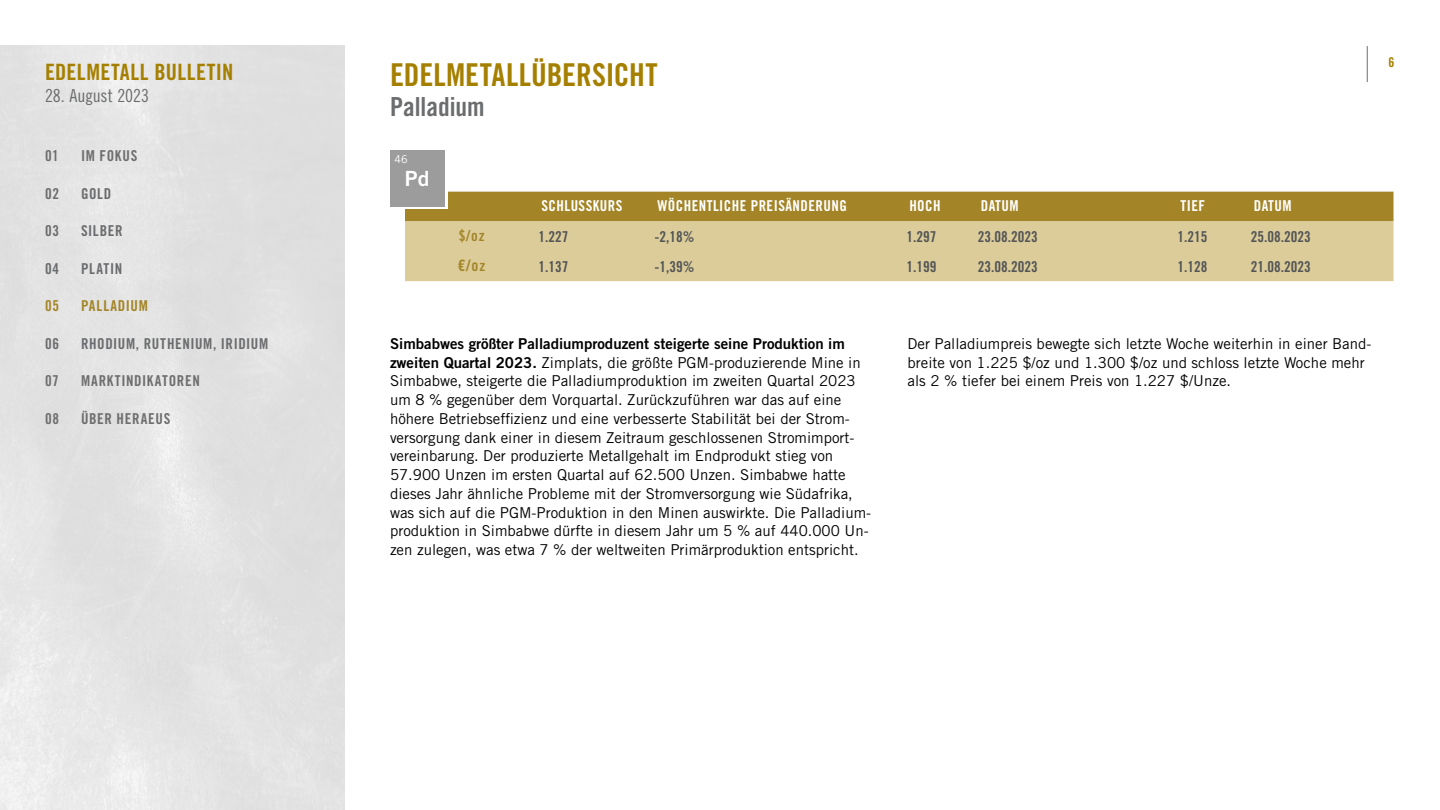
<style>
.page{position:relative;width:1440px;height:810px;background:#fff}
.page>*{position:absolute;margin:0;border:0;box-sizing:border-box;transform-origin:0 0}
.t1{font:31.5px "Trade Gothic LT Pro Bd Cn 20";color:#a58000}
.t2{font:26.25px "Trade Gothic LT Pro Bd Cn 20";color:#6b6c6e}
.t3{font:22.5px "Trade Gothic LT Pro Bd Cn 20";letter-spacing:.02em;color:#a58000}
.t4{font:21px "Trade Gothic LT Pro Bd 2";color:#fff}
.t5{font:18px "Trade Gothic LT Pro Cn 18";letter-spacing:-.01em;color:#6b6c6e}
.t6{font:15.75px "Trade Gothic LT Pro Bd Cn 20";color:#a38527}
.t7{font:15px/18.8px "Trade Gothic LT Pro";color:#000}
.t8{font:15px "Trade Gothic LT Pro Bd Cn 20";color:#535456}
.t9{font:15px "Trade Gothic LT Pro Bd 2";color:#000}
.t10{font:15px "Trade Gothic LT Pro Bd Cn 20";letter-spacing:.03em;color:#fff}
.t11{font:15px "Trade Gothic LT Pro Bd Cn 20";letter-spacing:.04em;color:#6b6c6e}
.t12{font:15px "Trade Gothic LT Pro Bd Cn 20";letter-spacing:.05em;color:#6e6e6e}
.t13{font:15px "Trade Gothic LT Pro Bd Cn 20";letter-spacing:.055em;color:#a38527}
.t14{font:13.5px "Trade Gothic LT Pro Bd Cn 20";color:#a58000}
.t15{font:10.8px "Trade Gothic LT Pro";color:#fff}
.s1{font-size:15px}
.s2{font-family:"Trade Gothic LT Pro Bd 2"}
</style>
<div class="page">
<hr style="left:1367px;top:46px;width:1px;height:36px;background:#6e6e6e">
<div style="left:405px;top:192px;width:989px;height:29px;background:#a38527"></div>
<div style="left:405px;top:221px;width:989px;height:60px;background:#dbcc99"></div>
<div style="left:393px;top:153px;width:54px;height:56px;background:linear-gradient(to right,#fff,#fff)"></div>
<div style="left:390px;top:150px;width:54px;height:56px;background:#9c9c9d"></div>
<h3 class="t3" style="left:45px;top:58px;width:190px">EDELMETALL BULLETIN</h3>
<p class="t5" style="left:45px;top:85px;width:106px">28. August 2023</p>
<p class="t12" style="left:45px;top:147px;width:15px">01</p>
<p class="t12" style="left:81px;top:147px;width:58px">IM FOKUS</p>
<p class="t11" style="left:45px;top:184px;width:16px">02</p>
<p class="t11" style="left:81px;top:184px;width:32px">GOLD</p>
<p class="t11" style="left:45px;top:222px;width:16px">03</p>
<p class="t11" style="left:81px;top:222px;width:43px">SILBER</p>
<p class="t11" style="left:45px;top:259px;width:16px">04</p>
<p class="t11" style="left:81px;top:259px;width:43px">PLATIN</p>
<p class="t13" style="left:45px;top:297px;width:16px">05</p>
<p class="t13" style="left:81px;top:297px;width:68px">PALLADIUM</p>
<p class="t11" style="left:45px;top:334px;width:16px">06</p>
<p class="t11" style="left:81px;top:334px;width:189px">RHODIUM, RUTHENIUM, IRIDIUM</p>
<p class="t12" style="left:45px;top:372px;width:15px">07</p>
<p class="t12" style="left:81px;top:372px;width:120px">MARKTINDIKATOREN</p>
<p class="t12" style="left:45px;top:409px;width:16px">08</p>
<p class="t12" style="left:81px;top:409px;width:91px">ÜBER HERAEUS</p>
<h1 class="t1" style="left:390px;top:56px;width:269px">EDELMETALLÜBERSICHT</h1>
<h2 class="t2" style="left:390px;top:91px;width:96px">Palladium</h2>
<p class="t15" style="left:395px;top:152px;width:15px">46</p>
<h3 class="t4" style="left:405px;top:165px;width:26px">Pd</h3>
<p class="t10" style="left:541px;top:196px;width:83px">SCHLUSSKURS</p>
<p class="t10" style="left:657px;top:196px;width:191px">WÖCHENTLICHE PREISÄNDERUNG</p>
<p class="t10" style="left:909px;top:196px;width:33px">HOCH</p>
<p class="t10" style="left:981px;top:196px;width:39px">DATUM</p>
<p class="t10" style="left:1180px;top:196px;width:26px">TIEF</p>
<p class="t10" style="left:1254px;top:196px;width:39px">DATUM</p>
<p class="t13" style="left:459px;top:226px;width:28px">$/oz</p>
<p class="t8" style="left:538px;top:227px;width:31px">1.227</p>
<p class="t8" style="left:654px;top:227px;width:41px">-2,18%</p>
<p class="t8" style="left:906px;top:227px;width:31px">1.297</p>
<p class="t8" style="left:978px;top:227px;width:61px">23.08.2023</p>
<p class="t8" style="left:1177px;top:227px;width:31px">1.215</p>
<p class="t8" style="left:1251px;top:227px;width:61px">25.08.2023</p>
<p class="t6" style="left:458px;top:256px;width:29px">€/o<span class="s1">z</span></p>
<p class="t8" style="left:538px;top:257px;width:31px">1.137</p>
<p class="t8" style="left:654px;top:257px;width:41px">-1,39%</p>
<p class="t8" style="left:906px;top:257px;width:31px">1.199</p>
<p class="t8" style="left:978px;top:257px;width:61px">23.08.2023</p>
<p class="t8" style="left:1177px;top:257px;width:31px">1.128</p>
<p class="t8" style="left:1251px;top:257px;width:61px">21.08.2023</p>
<p class="t14" style="left:1389px;top:54px;width:7px">6</p>
<p class="t9" style="left:390px;top:334px;width:456px">Simbabwes größter Palladiumproduzent steigerte seine Produktion im</p>
<p class="t7" style="left:390px;top:353px;width:483px"><span class="s2">zweiten Quartal 2023.</span> Zimplats, die größte PGM-produzierende Mine in Simbabwe, steigerte die Palladiumproduktion im zweiten Quartal 2023 um 8 % gegenüber dem Vorquartal. Zurückzuführen war das auf eine höhere Betriebseffizienz und eine verbesserte Stabilität bei der Strom&shy;versorgung dank einer in diesem Zeitraum geschlossenen Stromimport&shy;vereinbarung. Der produzierte Metallgehalt im Endprodukt stieg von 57.900 Unzen im ersten Quartal auf 62.500 Unzen. Simbabwe hatte dieses Jahr ähnliche Probleme mit der Stromversorgung wie Südafrika, was sich auf die PGM-Produktion in den Minen auswirkte. Die Palladium&shy;produktion in Simbabwe dürfte in diesem Jahr um 5 % auf 440.000 Un&shy;zen zulegen, was etwa 7 % der weltweiten Primärproduktion entspricht.</p>
<p class="t7" style="left:908px;top:334px;width:466px">Der Palladiumpreis bewegte sich letzte Woche weiterhin in einer Band&shy;breite von 1.225 $/oz und 1.300 $/oz und schloss letzte Woche mehr als 2 % tiefer bei einem Preis von 1.227 $/Unze.</p>
</div>
